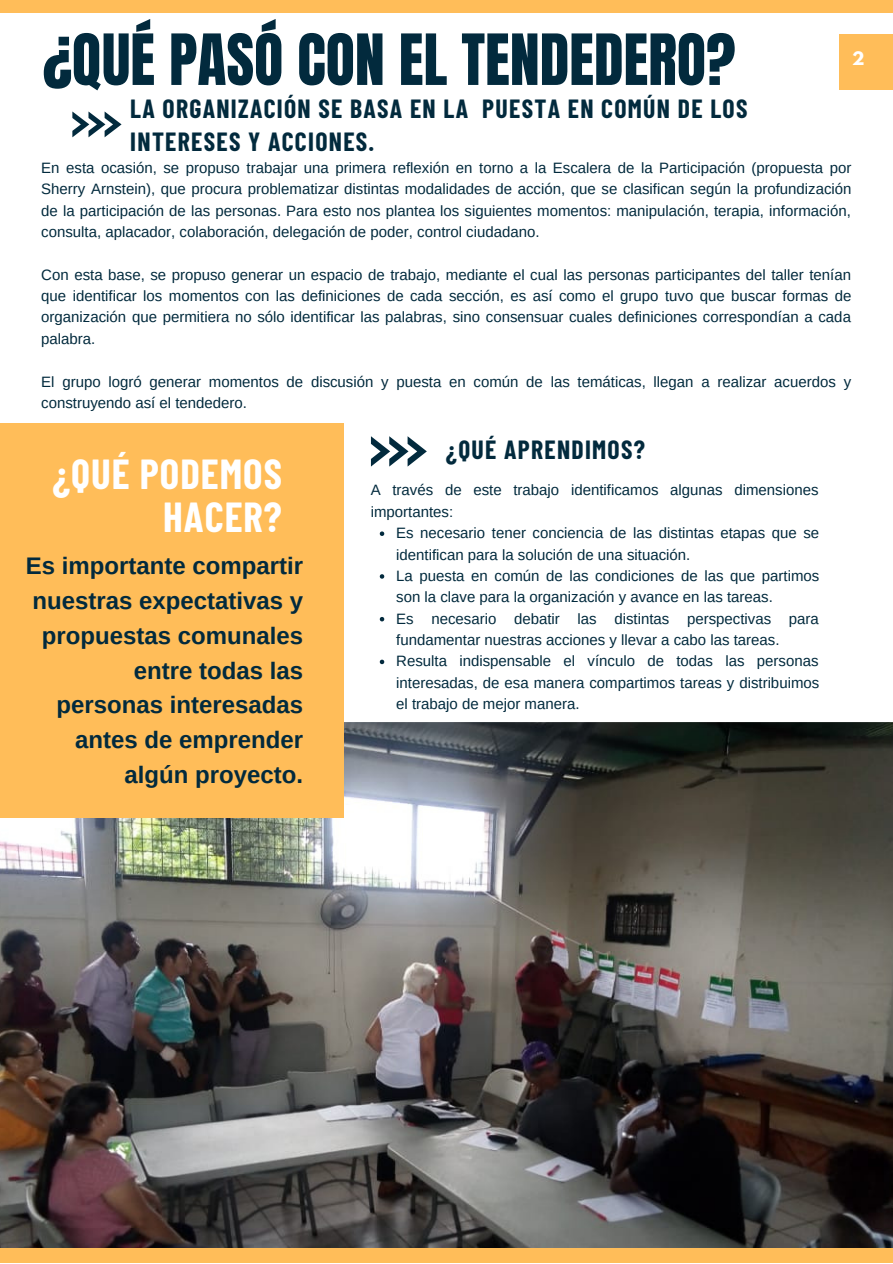
<style>
.page{position:relative;width:893px;height:1264px;background:#fff}
.page>*{position:absolute;margin:0;border:0;box-sizing:border-box;transform-origin:0 0}
.t1{font:60px "Anton";color:#022a3d}
.t2{font:700 40.95px/42.8px "Barlow Condensed";letter-spacing:.025em;color:#fff;text-align:right}
.t3{font:700 25.65px/32.8px "Barlow Condensed";letter-spacing:.05em;color:#022a3d}
.t4{font:700 24px/34.8px "Arimo";color:#022a3d;text-align:right}
.t5{font:700 16.5px "League Spartan";color:#fff}
.t6{font:15px/21.3px "Arimo";color:#022a3d}
</style>
<div class="page">
<img style="left:0;top:722px;width:892px;height:526px">
<div style="left:0;top:423px;width:344px;height:394px;background:#ffbd59"></div>
<svg style="left:72px;top:111px;width:49px;height:26px"></svg>
<div style="left:0;top:0;width:892px;height:12px;background:#ffbd59"></div>
<div style="left:0;top:1248px;width:892px;height:14px;background:#ffbd59"></div>
<svg style="left:371px;top:436px;width:56px;height:30px"></svg>
<div style="left:838px;top:34px;width:54px;height:55px;background:#ffbd59"></div>
<svg style="left:380px;top:531px;width:4px;height:5px"></svg>
<svg style="left:380px;top:574px;width:4px;height:4px"></svg>
<svg style="left:380px;top:617px;width:4px;height:4px"></svg>
<svg style="left:380px;top:659px;width:4px;height:5px"></svg>
<p class="t1" style="left:43px;top:17px;width:694px">¿QUÉ PASÓ CON EL TENDEDERO?</p>
<p class="t3" style="left:130px;top:91px;width:618px">LA ORGANIZACIÓN SE BASA EN LA PUESTA EN COMÚN DE LOS<br>INTERESES Y ACCIONES.</p>
<p class="t5" style="left:852px;top:51px;width:14px">2</p>
<p class="t6" style="left:41px;top:157px;width:811px;text-align:justify">En esta ocasión, se propuso trabajar una primera reflexión en torno a la Escalera de la Participación (propuesta por Sherry Arnstein), que procura problematizar distintas modalidades de acción, que se clasifican según la profundización de la participación de las personas. Para esto nos plantea los siguientes momentos: manipulación, terapia, información, consulta, aplacador, colaboración, delegación de poder, control ciudadano.</p>
<p class="t6" style="left:41px;top:264px;width:811px;text-align:justify">Con esta base, se propuso generar un espacio de trabajo, mediante el cual las personas participantes del taller tenían que identificar los momentos con las definiciones de cada sección, es así como el grupo tuvo que buscar formas de organización que permitiera no sólo identificar las palabras, sino consensuar cuales definiciones correspondían a cada palabra.</p>
<p class="t6" style="left:41px;top:370px;width:811px">El grupo logró generar momentos de discusión y puesta en común de las temáticas, llegan a realizar acuerdos y construyendo así el tendedero.</p>
<p class="t2" style="left:52px;top:451px;width:231px">¿QUÉ PODEMOS<br>HACER?</p>
<p class="t4" style="left:26px;top:548px;width:279px">Es importante compartir nuestras expectativas y propuestas comunales entre todas las personas interesadas antes de emprender algún proyecto.</p>
<p class="t3" style="left:446px;top:433px;width:200px">¿QUÉ APRENDIMOS?</p>
<p class="t6" style="left:371px;top:479px;width:449px">A través de este trabajo identificamos algunas dimensiones importantes:</p>
<p class="t6" style="left:396px;top:522px;width:424px">Es necesario tener conciencia de las distintas etapas que se identifican para la solución de una situación.</p>
<p class="t6" style="left:396px;top:565px;width:424px">La puesta en común de las condiciones de las que partimos son la clave para la organización y avance en las tareas.</p>
<p class="t6" style="left:396px;top:608px;width:424px">Es necesario debatir las distintas perspectivas para fundamentar nuestras acciones y llevar a cabo las tareas.</p>
<p class="t6" style="left:396px;top:650px;width:424px;text-align:justify">Resulta indispensable el vínculo de todas las personas interesadas, de esa manera compartimos tareas y distribuimos el trabajo de mejor manera.</p>
</div>
